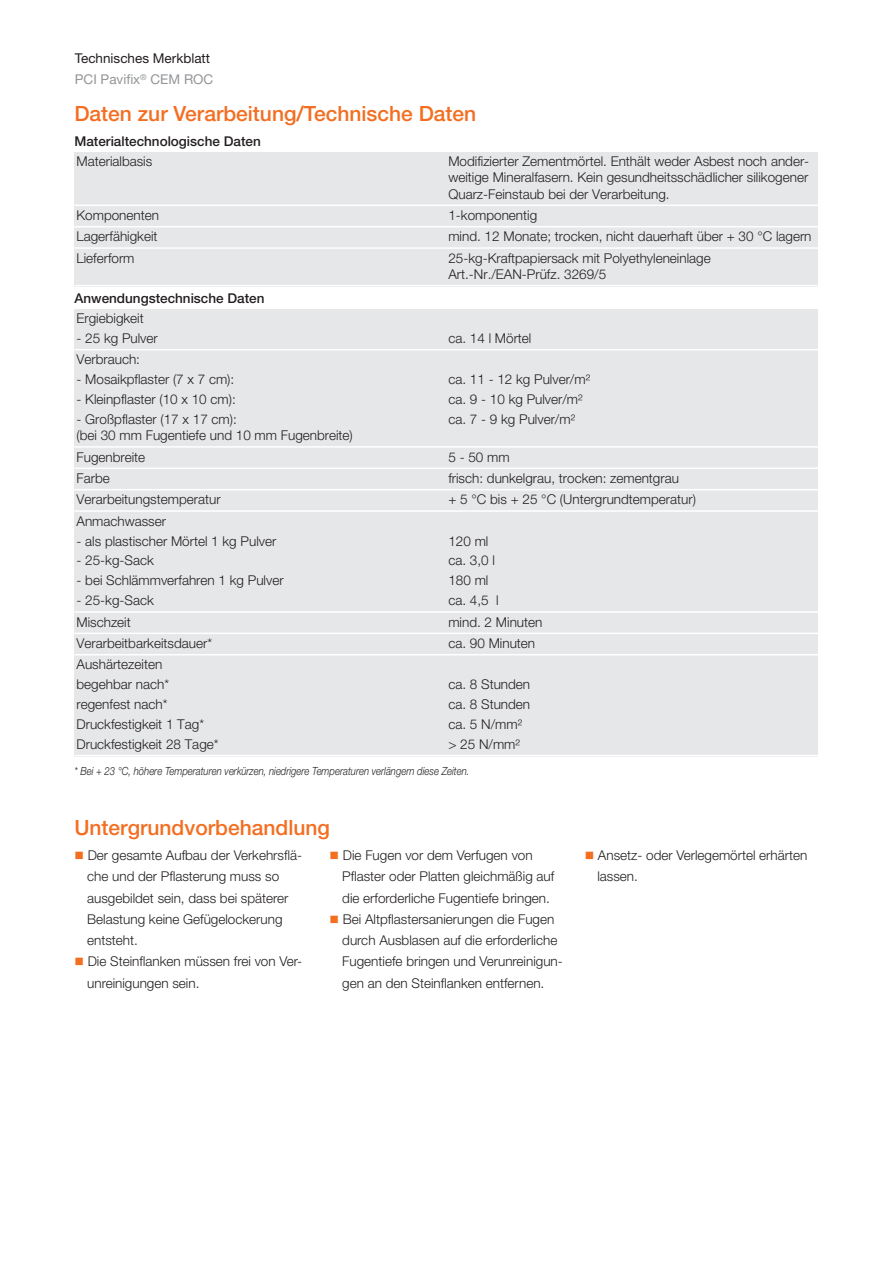
<style>
.page{position:relative;width:893px;height:1263px;background:#fff}
.page>*{position:absolute;margin:0;border:0;box-sizing:border-box;transform-origin:0 0}
.t1{font:500 21px "Helvetica Neue LT Pro";color:#f36e21}
.t2{font:300 13.5px/21.3px "Helvetica Neue LT Pro";color:#231f20}
.t3{font:500 13.5px "Helvetica Neue LT Pro";color:#231f20}
.t4{font:13.5px/21.3px "Helvetica Neue LT Pro";color:#231f20}
.t5{font:italic 300 11.25px "Helvetica Neue LT Pro";color:#231f20;scale:.85 1}
.s1{color:#939598}
.s2{color:#f36e21}
</style>
<div class="page">
<div style="left:74px;top:152px;width:372px;height:53px;background:#e6e7e9"></div>
<div style="left:446px;top:152px;width:372px;height:53px;background:#e6e7e9"></div>
<div style="left:74px;top:205px;width:372px;height:22px;background:#e6e7e9"></div>
<div style="left:446px;top:205px;width:372px;height:22px;background:#e6e7e9"></div>
<div style="left:74px;top:227px;width:372px;height:21px;background:#e6e7e9"></div>
<div style="left:446px;top:227px;width:372px;height:21px;background:#e6e7e9"></div>
<div style="left:74px;top:248px;width:372px;height:38px;background:#e6e7e9"></div>
<div style="left:446px;top:248px;width:372px;height:38px;background:#e6e7e9"></div>
<hr style="left:74px;top:205px;width:744px;height:1px;background:#fff">
<hr style="left:74px;top:226px;width:744px;height:1px;background:#fff">
<hr style="left:74px;top:247px;width:744px;height:2px;background:#fff">
<hr style="left:74px;top:285px;width:744px;height:1px;background:#fff">
<div style="left:74px;top:309px;width:372px;height:20px;background:#e6e7e9"></div>
<div style="left:446px;top:309px;width:372px;height:20px;background:#e6e7e9"></div>
<div style="left:74px;top:329px;width:372px;height:21px;background:#e6e7e9"></div>
<div style="left:446px;top:329px;width:372px;height:21px;background:#e6e7e9"></div>
<div style="left:74px;top:350px;width:372px;height:20px;background:#e6e7e9"></div>
<div style="left:446px;top:350px;width:372px;height:20px;background:#e6e7e9"></div>
<div style="left:74px;top:370px;width:372px;height:20px;background:#e6e7e9"></div>
<div style="left:446px;top:370px;width:372px;height:20px;background:#e6e7e9"></div>
<div style="left:74px;top:390px;width:372px;height:20px;background:#e6e7e9"></div>
<div style="left:446px;top:390px;width:372px;height:20px;background:#e6e7e9"></div>
<div style="left:74px;top:410px;width:372px;height:37px;background:#e6e7e9"></div>
<div style="left:446px;top:410px;width:372px;height:37px;background:#e6e7e9"></div>
<div style="left:74px;top:447px;width:372px;height:21px;background:#e6e7e9"></div>
<div style="left:446px;top:447px;width:372px;height:21px;background:#e6e7e9"></div>
<div style="left:74px;top:468px;width:372px;height:22px;background:#e6e7e9"></div>
<div style="left:446px;top:468px;width:372px;height:22px;background:#e6e7e9"></div>
<div style="left:74px;top:490px;width:372px;height:21px;background:#e6e7e9"></div>
<div style="left:446px;top:490px;width:372px;height:21px;background:#e6e7e9"></div>
<div style="left:74px;top:511px;width:372px;height:21px;background:#e6e7e9"></div>
<div style="left:446px;top:511px;width:372px;height:21px;background:#e6e7e9"></div>
<div style="left:74px;top:532px;width:372px;height:19px;background:#e6e7e9"></div>
<div style="left:446px;top:532px;width:372px;height:19px;background:#e6e7e9"></div>
<div style="left:74px;top:551px;width:372px;height:20px;background:#e6e7e9"></div>
<div style="left:446px;top:551px;width:372px;height:20px;background:#e6e7e9"></div>
<div style="left:74px;top:571px;width:372px;height:20px;background:#e6e7e9"></div>
<div style="left:446px;top:571px;width:372px;height:20px;background:#e6e7e9"></div>
<div style="left:74px;top:591px;width:372px;height:21px;background:#e6e7e9"></div>
<div style="left:446px;top:591px;width:372px;height:21px;background:#e6e7e9"></div>
<div style="left:74px;top:612px;width:372px;height:21px;background:#e6e7e9"></div>
<div style="left:446px;top:612px;width:372px;height:21px;background:#e6e7e9"></div>
<div style="left:74px;top:633px;width:372px;height:22px;background:#e6e7e9"></div>
<div style="left:446px;top:633px;width:372px;height:22px;background:#e6e7e9"></div>
<div style="left:74px;top:655px;width:372px;height:20px;background:#e6e7e9"></div>
<div style="left:446px;top:655px;width:372px;height:20px;background:#e6e7e9"></div>
<div style="left:74px;top:675px;width:372px;height:20px;background:#e6e7e9"></div>
<div style="left:446px;top:675px;width:372px;height:20px;background:#e6e7e9"></div>
<div style="left:74px;top:695px;width:372px;height:20px;background:#e6e7e9"></div>
<div style="left:446px;top:695px;width:372px;height:20px;background:#e6e7e9"></div>
<div style="left:74px;top:715px;width:372px;height:20px;background:#e6e7e9"></div>
<div style="left:446px;top:715px;width:372px;height:20px;background:#e6e7e9"></div>
<div style="left:74px;top:735px;width:372px;height:21px;background:#e6e7e9"></div>
<div style="left:446px;top:735px;width:372px;height:21px;background:#e6e7e9"></div>
<hr style="left:74px;top:349px;width:744px;height:1px;background:#fff">
<hr style="left:74px;top:446px;width:744px;height:2px;background:#fff">
<hr style="left:74px;top:467px;width:744px;height:2px;background:#fff">
<hr style="left:74px;top:489px;width:744px;height:1px;background:#fff">
<hr style="left:74px;top:510px;width:744px;height:2px;background:#fff">
<hr style="left:74px;top:611px;width:744px;height:2px;background:#fff">
<hr style="left:74px;top:633px;width:744px;height:1px;background:#fff">
<hr style="left:74px;top:654px;width:744px;height:1px;background:#fff">
<hr style="left:74px;top:755px;width:744px;height:1px;background:#fff">
<p class="t4" style="left:75px;top:49px;width:140px">Technisches Merkblatt<br><span class="s1">PCI Pavifix</span><sup>®</sup> <span class="s1">CEM ROC</span></p>
<h1 class="t1" style="left:74px;top:106px;width:403px">Daten zur Verarbeitung/Technische Daten</h1>
<p class="t3" style="left:74px;top:136px;width:188px">Materialtechnologische Daten</p>
<p class="t2" style="left:77px;top:152px;width:77px">Materialbasis</p>
<p class="t2" style="left:448px;top:155px;width:362px;line-height:16.2px;text-align:justify">Modifizierter Zementmörtel. Enthält weder Asbest noch ander&shy;weitige Mineralfasern. Kein gesundheitsschädlicher silikogener Quarz-Feinstaub bei der Verarbeitung.</p>
<p class="t2" style="left:77px;top:206px;width:84px">Komponenten</p>
<p class="t2" style="left:448px;top:206px;width:90px">1-komponentig</p>
<p class="t2" style="left:77px;top:227px;width:83px">Lagerfähigkeit</p>
<p class="t2" style="left:448px;top:227px;width:365px">mind. 12 Monate; trocken, nicht dauerhaft über + 30 °C lagern</p>
<p class="t2" style="left:77px;top:249px;width:60px">Lieferform</p>
<p class="t2" style="left:448px;top:251px;width:264px;line-height:16.2px">25-kg-Kraftpapiersack mit Polyethyleneinlage<br>Art.-Nr./EAN-Prüfz. 3269/5</p>
<p class="t2" style="left:77px;top:309px;width:69px">Ergiebigkeit</p>
<p class="t2" style="left:77px;top:329px;width:83px">- 25 kg Pulver</p>
<p class="t2" style="left:448px;top:329px;width:85px">ca. 14 l Mörtel</p>
<p class="t2" style="left:77px;top:350px;width:65px">Verbrauch:</p>
<p class="t2" style="left:77px;top:370px;width:159px">- Mosaikpflaster (7 x 7 cm):</p>
<p class="t2" style="left:448px;top:370px;width:143px">ca. 11 - 12 kg Pulver/m²</p>
<p class="t2" style="left:77px;top:390px;width:161px">- Kleinpflaster (10 x 10 cm):</p>
<p class="t2" style="left:448px;top:390px;width:136px">ca. 9 - 10 kg Pulver/m²</p>
<p class="t2" style="left:77px;top:412px;width:278px;line-height:16.2px">- Großpflaster (17 x 17 cm):<br>(bei 30 mm Fugentiefe und 10 mm Fugenbreite)</p>
<p class="t2" style="left:448px;top:410px;width:128px">ca. 7 - 9 kg Pulver/m²</p>
<p class="t2" style="left:77px;top:447px;width:70px">Fugenbreite</p>
<p class="t2" style="left:448px;top:447px;width:63px">5-50mm</p>
<p class="t2" style="left:77px;top:469px;width:35px">Farbe</p>
<p class="t2" style="left:448px;top:469px;width:232px">frisch: dunkelgrau, trocken: zementgrau</p>
<p class="t2" style="left:77px;top:490px;width:146px">Verarbeitungstemperatur</p>
<p class="t2" style="left:448px;top:490px;width:249px">+ 5 °C bis + 25 °C (Untergrundtemperatur)</p>
<p class="t2" style="left:77px;top:511px;width:91px">Anmachwasser</p>
<p class="t2" style="left:77px;top:531px;width:201px">- als plastischer Mörtel 1 kg Pulver</p>
<p class="t2" style="left:448px;top:531px;width:42px">120 ml</p>
<p class="t2" style="left:77px;top:551px;width:79px">- 25-kg-Sack</p>
<p class="t2" style="left:448px;top:551px;width:48px">ca. 3,0 l</p>
<p class="t2" style="left:77px;top:571px;width:209px">- bei Schlämmverfahren 1 kg Pulver</p>
<p class="t2" style="left:448px;top:571px;width:42px">180 ml</p>
<p class="t2" style="left:77px;top:591px;width:79px">- 25-kg-Sack</p>
<p class="t2" style="left:448px;top:591px;width:52px">ca. 4,5 l</p>
<p class="t2" style="left:77px;top:612px;width:56px">Mischzeit</p>
<p class="t2" style="left:448px;top:612px;width:96px">mind. 2 Minuten</p>
<p class="t2" style="left:77px;top:634px;width:137px">Verarbeitbarkeitsdauer*</p>
<p class="t2" style="left:448px;top:634px;width:88px">ca. 90 Minuten</p>
<p class="t2" style="left:77px;top:656px;width:94px;line-height:20px">Aushärtezeiten begehbar nach*</p>
<p class="t3" style="left:74px;top:293px;width:192px">Anwendungstechnische Daten</p>
<p class="t2" style="left:448px;top:675px;width:83px">ca. 8 Stunden</p>
<p class="t2" style="left:77px;top:695px;width:93px">regenfest nach*</p>
<p class="t2" style="left:448px;top:695px;width:83px">ca. 8 Stunden</p>
<p class="t2" style="left:77px;top:715px;width:129px">Druckfestigkeit 1 Tag*</p>
<p class="t2" style="left:448px;top:715px;width:75px">ca. 5 N/mm²</p>
<p class="t2" style="left:77px;top:735px;width:144px">Druckfestigkeit 28 Tage*</p>
<p class="t2" style="left:448px;top:735px;width:73px">&gt; 25 N/mm²</p>
<p class="t5" style="left:74px;top:767px;width:466px">* Bei + 23 °C, höhere Temperaturen verkürzen, niedrigere Temperaturen verlängern diese Zeiten.</p>
<h1 class="t1" style="left:74px;top:820px;width:257px">Untergrundvorbehandlung</h1>
<p class="t2" style="left:87px;top:846px;width:216px;text-indent:-13px"><span class="s2">■</span> Der gesamte Aufbau der Verkehrsflä&shy;che und der Pflasterung muss so ausgebildet sein, dass bei späterer<br>Belastung keine Gefügelockerung entsteht.</p>
<p class="t2" style="left:87px;top:952px;width:217px;text-indent:-13px"><span class="s2">■</span> Die Steinflanken müssen frei von Ver&shy;unreinigungen sein.</p>
<p class="t2" style="left:342px;top:846px;width:214px;text-indent:-13px"><span class="s2">■</span> Die Fugen vor dem Verfugen von<br>Pflaster oder Platten gleichmäßig auf die erforderliche Fugentiefe bringen.</p>
<p class="t2" style="left:342px;top:910px;width:222px;text-indent:-13px"><span class="s2">■</span> Bei Altpflastersanierungen die Fugen durch Ausblasen auf die erforderliche Fugentiefe bringen und Verunreinigun&shy;gen an den Steinflanken entfernen.</p>
<p class="t2" style="left:597px;top:846px;width:211px;text-indent:-13px"><span class="s2">■</span> Ansetz- oder Verlegemörtel erhärten lassen.</p>
</div>
